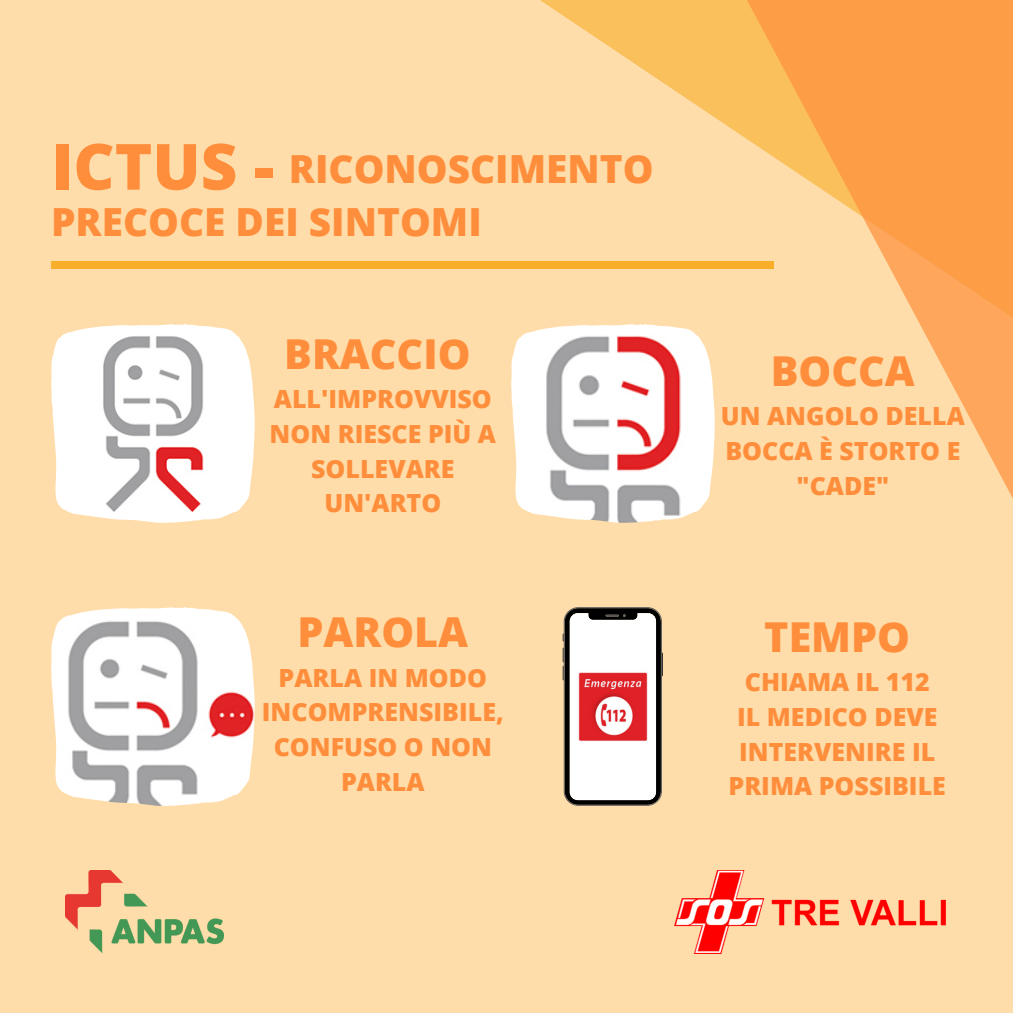
<style>
.page{position:relative;width:1013px;height:1013px;background:#fff}
.page>*{position:absolute;margin:0;border:0;box-sizing:border-box;transform-origin:0 0}
.t1{font:800 63.75px "Open Sans";color:#ff8e3c}
.t2{font:800 41.25px "Open Sans";color:#ff8e3c}
.t3{font:800 38.75px "Open Sans";color:#ff8e3c}
.t4{font:800 25px/34.8px "Open Sans";color:#ff8e3c;text-align:center}
</style>
<div class="page">
<div style="left:0;top:0;width:1012px;height:1012px;background:#fda"></div>
<svg style="left:481px;top:0;width:531px;height:497px"></svg>
<div style="left:51px;top:261px;width:722px;height:7px;background:#f8ae29"></div>
<img style="left:674px;top:870px;width:271px;height:83px">
<img style="left:65px;top:870px;width:158px;height:83px">
<img style="left:511px;top:324px;width:203px;height:198px">
<img style="left:51px;top:324px;width:203px;height:198px">
<img style="left:51px;top:607px;width:203px;height:198px">
<svg style="left:562px;top:607px;width:101px;height:198px;background:#cfacab"></svg>
<p class="t1" style="left:51px;top:121px;width:224px">ICTUS -</p>
<p class="t3" style="left:51px;top:194px;width:432px">PRECOCE DEI SINTOMI</p>
<p class="t3" style="left:289px;top:141px;width:366px">RICONOSCIMENTO</p>
<p class="t2" style="left:284px;top:324px;width:188px">BRACCIO</p>
<p class="t4" style="left:270px;top:381px;width:228px">ALL'IMPROVVISO<br>NON RIESCE PIÙ A<br>SOLLEVARE<br>UN'ARTO</p>
<p class="t2" style="left:297px;top:603px;width:172px">PAROLA</p>
<p class="t4" style="left:262px;top:659px;width:243px">PARLA IN MODO<br>INCOMPRENSIBILE,<br>CONFUSO O NON<br>PARLA</p>
<p class="t2" style="left:770px;top:342px;width:146px">BOCCA</p>
<p class="t4" style="left:721px;top:398px;width:245px">UN ANGOLO DELLA<br>BOCCA È STORTO E "CADE"</p>
<p class="t2" style="left:764px;top:607px;width:147px">TEMPO</p>
<p class="t4" style="left:745px;top:664px;width:186px">CHIAMA IL 112</p>
<p class="t4" style="left:728px;top:698px;width:219px">IL MEDICO DEVE<br>INTERVENIRE IL<br>PRIMA POSSIBILE</p>
</div>
